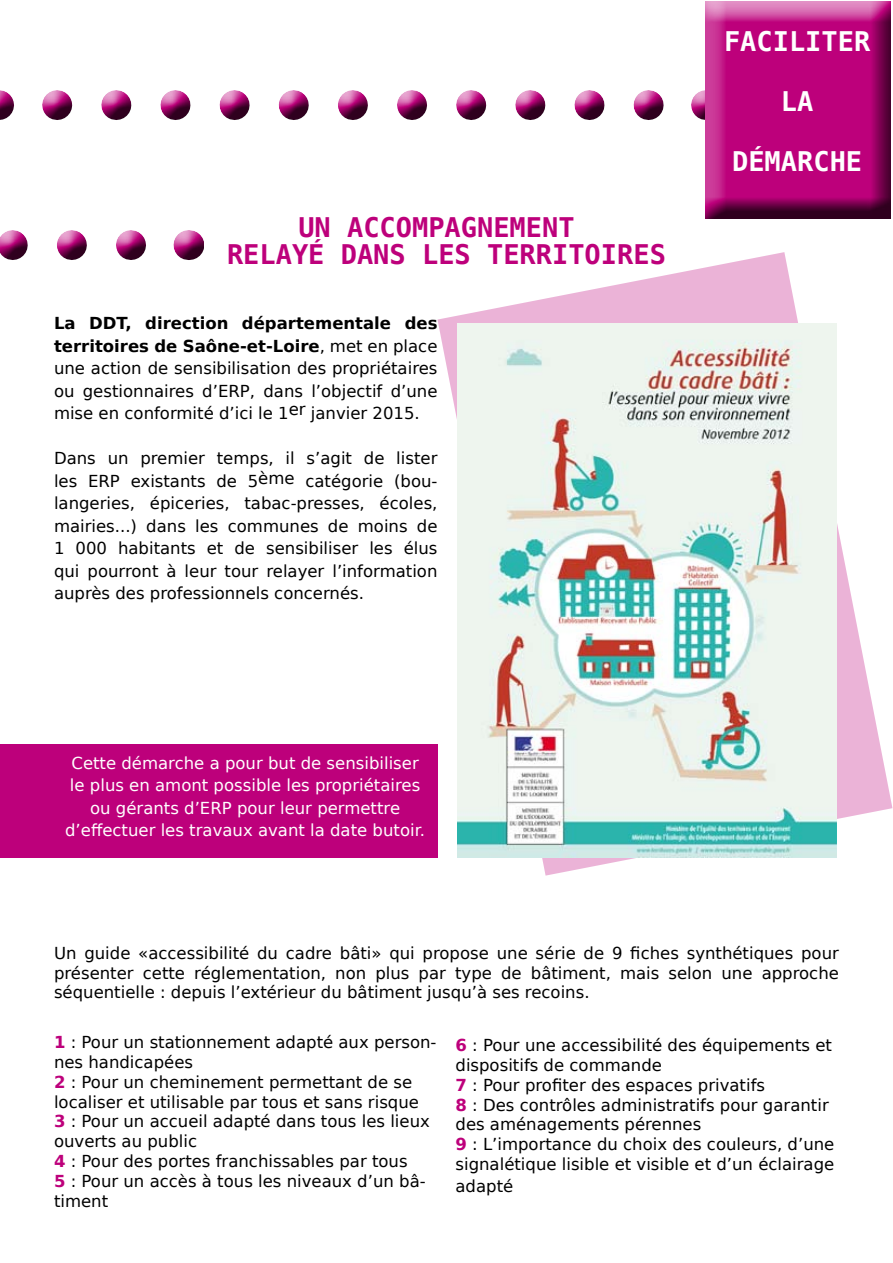
<style>
.page{position:relative;width:893px;height:1263px;background:#fff}
.page>*{position:absolute;margin:0;border:0;box-sizing:border-box;transform-origin:0 0}
.t1{font:700 27px/27px "DejaVu Sans Mono";color:#bd007b}
.t2{font:700 27px "DejaVu Sans Mono";color:#fff}
.t3{font:16.5px/19.8px "DejaVu Sans";color:#000;text-align:justify}
.t4{font:16.5px/22.5px "DejaVu Sans";color:#fff;text-align:center}
.s1{font-weight:700}
.s2{font-weight:700;color:#bd007b}
</style>
<div class="page">
<div style="left:0;top:90px;width:721px;height:33px;background:#000;opacity:.75"></div>
<div style="left:703px;top:0;width:189px;height:221px;background:#000;opacity:.75"></div>
<div style="left:0;top:230px;width:203px;height:33px;background:#000;opacity:.75"></div>
<svg style="left:437px;top:252px;width:455px;height:624px"></svg>
<img style="left:457px;top:323px;width:380px;height:534px">
<div style="left:0;top:744px;width:437px;height:113px;background:#bd007b"></div>
<h1 class="t1" style="left:227px;top:214px;width:440px;text-indent:71px">UN ACCOMPAGNEMENT<br>RELAYÉ DANS LES TERRITOIRES</h1>
<p class="t3" style="left:54px;top:312px;width:385px;line-height:22.5px"><span class="s1">La DDT, direction départementale des territoires de Saône-et-Loire</span>, met en place une action de sensibilisation des propriétaires ou gestionnaires d’ERP, dans l’objectif d’une mise en conformité d’ici le 1er janvier 2015.</p>
<p class="t3" style="left:54px;top:447px;width:385px;line-height:22.5px">Dans un premier temps, il s’agit de lister les ERP existants de 5ème catégorie (bou&shy;langeries, épiceries, tabac-presses, écoles, mairies...) dans les communes de moins de 1 000 habitants et de sensibiliser les élus qui pourront à leur tour relayer l’information auprès des professionnels concernés.</p>
<p class="t4" style="left:65px;top:751px;width:361px">Cette démarche a pour but de sensibiliser le plus en amont possible les propriétaires ou gérants d’ERP pour leur permettre d’effectuer les travaux avant la date butoir.</p>
<h1 class="t2" style="left:724px;top:22px;width:148px">FACILITER</h1>
<h1 class="t2" style="left:781px;top:82px;width:34px">LA</h1>
<h1 class="t2" style="left:732px;top:142px;width:132px">DÉMARCHE</h1>
<p class="t3" style="left:54px;top:943px;width:786px">Un guide «accessibilité du cadre bâti» qui propose une série de 9 fiches synthétiques pour présenter cette réglementation, non plus par type de bâtiment, mais selon une approche séquentielle : depuis l’extérieur du bâtiment jusqu’à ses recoins.</p>
<p class="t3" style="left:54px;top:1032px;width:384px;text-align:left"><span class="s2">1</span> : Pour un stationnement adapté aux person&shy;nes handicapées<br><span class="s2">2</span> : Pour un cheminement permettant de se localiser et utilisable par tous et sans risque<br><span class="s2">3</span> : Pour un accueil adapté dans tous les lieux ouverts au public<br><span class="s2">4</span> : Pour des portes franchissables par tous<br><span class="s2">5</span> : Pour un accès à tous les niveaux d’un bâ&shy;timent</p>
<p class="t3" style="left:455px;top:1035px;width:380px;text-align:left"><span class="s2">6</span> : Pour une accessibilité des équipements et dispositifs de commande<br><span class="s2">7</span> : Pour profiter des espaces privatifs<br><span class="s2">8</span> : Des contrôles administratifs pour garantir des aménagements pérennes<br><span class="s2">9</span> : L’importance du choix des couleurs, d’une signalétique lisible et visible et d’un éclairage</p>
<p class="t3" style="left:455px;top:1175px;width:59px">adapté</p>
</div>
